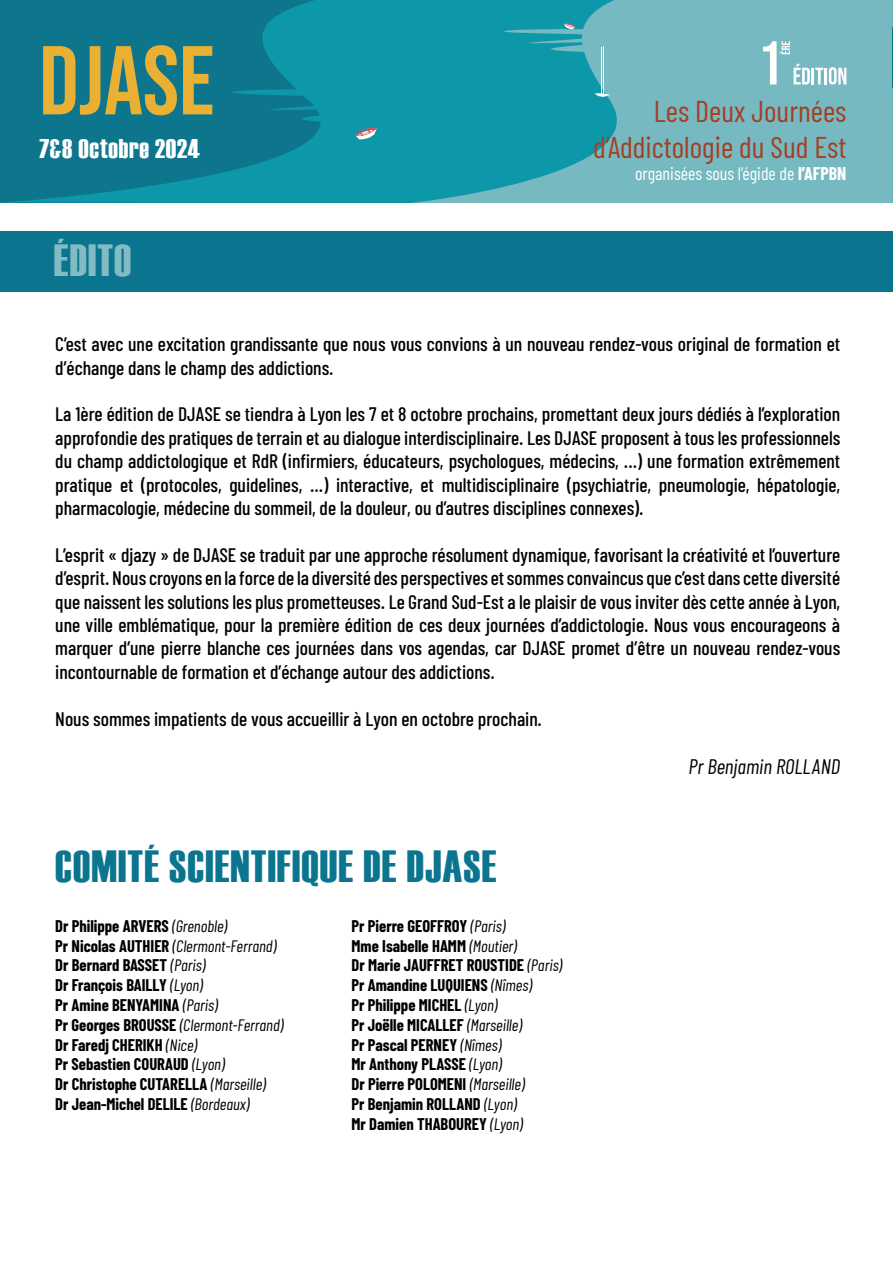
<style>
.page{position:relative;width:893px;height:1263px;background:#fff}
.page>*{position:absolute;margin:0;border:0;box-sizing:border-box;transform-origin:0 0}
.t1{font:97.5px "Bebas Neue";letter-spacing:-.005em;color:#eab034}
.t2{font:45px "Haettenschweiler";letter-spacing:.025em;color:#0b758f}
.t3{font:45px "Haettenschweiler";letter-spacing:.025em;color:#82bbc4}
.t4{font:30px/36px "Barlow Condensed";color:#a53e23;text-align:right}
.t5{font:27px "Haettenschweiler";letter-spacing:.025em;color:#fff}
.t6{font:italic 21px "Barlow Condensed";color:#000}
.t7{font:500 19.5px/23.4px "Barlow Condensed";color:#000;text-align:justify}
.t8{font:18px "Barlow Condensed";color:#fff}
.t9{font:700 16.5px/19.8px "Barlow Condensed";color:#000}
.s1{font-weight:700}
.s2{font-weight:400;font-style:italic}
</style>
<div class="page">
<svg style="left:1px;top:0;width:410px;height:203px;background:#0d8196"></svg>
<svg style="left:411px;top:0;width:482px;height:203px;background:#56aeb9"></svg>
<div style="left:0;top:231px;width:893px;height:61px;background:#0b758f"></div>
<svg style="left:763px;top:41px;width:60px;height:43px"></svg>
<hr style="left:824px;top:68px;width:3px;height:16px;background:#fff">
<svg style="left:829px;top:67px;width:17px;height:17px"></svg>
<svg style="left:232px;top:88px;width:316px;height:51px;background:#0f90a3"></svg>
<svg style="left:504px;top:23px;width:213px;height:31px;background:#5aafba"></svg>
<hr style="left:601px;top:47px;width:1px;height:49px;background:#fff8f3">
<hr style="left:603px;top:47px;width:1px;height:49px;background:#fff8f3">
<svg style="left:594px;top:93px;width:16px;height:4px"></svg>
<h1 class="t1" style="left:39px;top:25px;width:177px">DJASE</h1>
<h3 class="t5" style="left:39px;top:135px;width:162px">7&amp;8 Octobre 2024</h3>
<h2 class="t3" style="left:54px;top:237px;width:79px">ÉDITO</h2>
<h3 class="t4" style="left:593px;top:92px;width:255px">Les Deux Journées d’Addictologie du Sud Est</h3>
<p class="t8" style="left:635px;top:162px;width:213px">organisées sous l’égide de <span class="s1">l’AFPBN</span></p>
<p class="t7" style="left:55px;top:332px;width:786px">C’est avec une excitation grandissante que nous vous convions à un nouveau rendez-vous original de formation et d’échange dans le champ des addictions.</p>
<p class="t7" style="left:55px;top:402px;width:786px">La 1ère édition de DJASE se tiendra à Lyon les 7 et 8 octobre prochains, promettant deux jours dédiés à l’exploration approfondie des pratiques de terrain et au dialogue interdisciplinaire. Les DJASE proposent à tous les professionnels du champ addictologique et RdR (infirmiers, éducateurs, psychologues, médecins, ...) une formation extrêmement pratique et (protocoles, guidelines, ...) interactive, et multidisciplinaire (psychiatrie, pneumologie, hépatologie, pharmacologie, médecine du sommeil, de la douleur, ou d’autres disciplines connexes).</p>
<p class="t7" style="left:55px;top:542px;width:787px">L’esprit « djazy » de DJASE se traduit par une approche résolument dynamique, favorisant la créativité et l’ouverture d’esprit. Nous croyons en la force de la diversité des perspectives et sommes convaincus que c’est dans cette diversité que naissent les solutions les plus prometteuses. Le Grand Sud-Est a le plaisir de vous inviter dès cette année à Lyon, une ville emblématique, pour la première édition de ces deux journées d’addictologie. Nous vous encourageons à marquer d’une pierre blanche ces journées dans vos agendas, car DJASE promet d’être un nouveau rendez-vous incontournable de formation et d’échange autour des addictions.</p>
<p class="t7" style="left:55px;top:706px;width:488px">Nous sommes impatients de vous accueillir à Lyon en octobre prochain.</p>
<p class="t6" style="left:688px;top:753px;width:153px">Pr Benjamin ROLLAND</p>
<h2 class="t2" style="left:55px;top:842px;width:443px">COMITÉ SCIENTIFIQUE DE DJASE</h2>
<p class="t9" style="left:55px;top:915px;width:230px">Dr Philippe ARVERS <span class="s2">(Grenoble)<br></span>Pr Nicolas AUTHIER <span class="s2">(Clermont-Ferrand)<br></span>Dr Bernard BASSET <span class="s2">(Paris)<br></span>Dr François BAILLY <span class="s2">(Lyon)<br></span>Pr Amine BENYAMINA <span class="s2">(Paris)<br></span>Pr Georges BROUSSE <span class="s2">(Clermont-Ferrand)<br></span>Dr Faredj CHERIKH <span class="s2">(Nice)<br></span>Pr Sebastien COURAUD <span class="s2">(Lyon)<br></span>Dr Christophe CUTARELLA <span class="s2">(Marseille)<br></span>Dr Jean-Michel DELILE <span class="s2">(Bordeaux)</span></p>
<p class="t9" style="left:352px;top:915px;width:212px">Pr Pierre GEOFFROY <span class="s2">(Paris)<br></span>Mme Isabelle HAMM <span class="s2">(Moutier)<br></span>Dr Marie JAUFFRET ROUSTIDE <span class="s2">(Paris)<br></span>Pr Amandine LUQUIENS <span class="s2">(Nîmes)<br></span>Pr Philippe MICHEL <span class="s2">(Lyon)<br></span>Pr Joëlle MICALLEF <span class="s2">(Marseille)<br></span>Pr Pascal PERNEY <span class="s2">(Nîmes)<br></span>Mr Anthony PLASSE <span class="s2">(Lyon)<br></span>Dr Pierre POLOMENI <span class="s2">(Marseille)<br></span>Pr Benjamin ROLLAND <span class="s2">(Lyon)<br></span>Mr Damien THABOUREY <span class="s2">(Lyon)</span></p>
</div>
